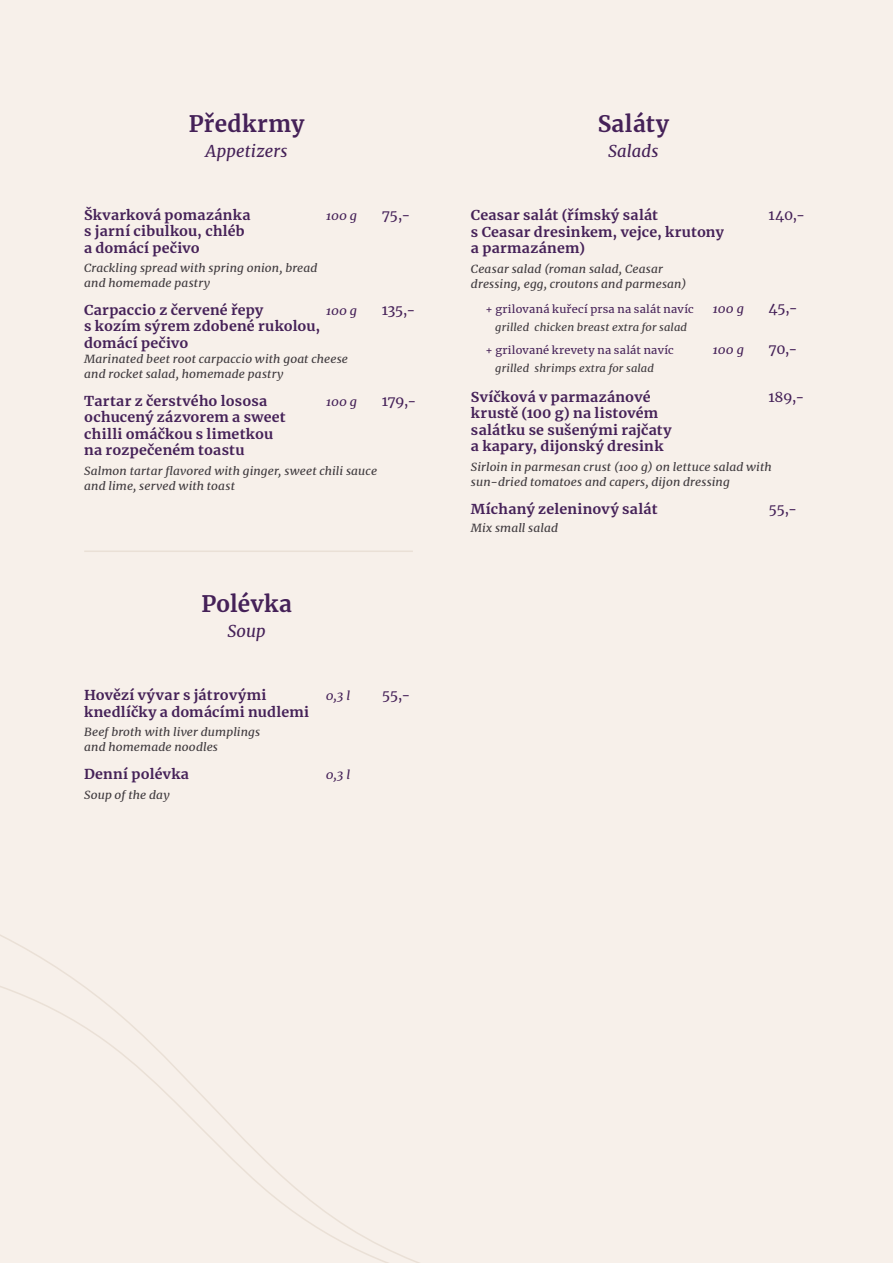
<style>
.page{position:relative;width:893px;height:1263px;background:#f7f0ea}
.page>*{position:absolute;margin:0;border:0;box-sizing:border-box;transform-origin:0 0}
.t1{font:700 22.5px "Merriweather";letter-spacing:.02em;color:#452158}
.t2{font:italic 16.5px "Merriweather";letter-spacing:.01em;color:#452158}
.t3{font:700 13.5px/16.5px "Merriweather";letter-spacing:.015em;color:#452158;scale:1.05 1}
.t4{font:13.5px "Merriweather";letter-spacing:-.04em;color:#452158;scale:1.05 1}
.t5{font:italic 12px "Merriweather";letter-spacing:-.01em;color:#452158;scale:1.05 1}
.t6{font:italic 11.25px/15px "Merriweather";letter-spacing:.01em;color:#3f3a3e;scale:1.05 1}
.t7{font:10.5px "Merriweather";letter-spacing:.02em;color:#452158;scale:1.05 1}
.t8{font:italic 10.5px "Merriweather";letter-spacing:.01em;color:#3f3a3e;scale:1.05 1}
</style>
<div class="page">
<hr style="left:84px;top:550px;width:329px;height:2px;background:#eae0d6">
<svg style="left:0;top:955px;width:420px;height:308px"></svg>
<h1 class="t1" style="left:189px;top:108px;width:117px">Předkrmy</h1>
<p class="t2" style="left:206px;top:140px;width:84px">Appetizers</p>
<p class="t3" style="left:84px;top:206px;width:160px">Škvarková pomazánka</p>
<p class="t5" style="left:326px;top:207px;width:31px">100 g</p>
<p class="t4" style="left:382px;top:205px;width:29px">75,-</p>
<p class="t3" style="left:84px;top:223px;width:154px">s jarní cibulkou, chléb a domácí pečivo</p>
<p class="t6" style="left:84px;top:260px;width:224px">Crackling spread with spring onion, bread and homemade pastry</p>
<p class="t3" style="left:84px;top:301px;width:172px">Carpaccio z červené řepy</p>
<p class="t5" style="left:326px;top:302px;width:31px">100 g</p>
<p class="t4" style="left:382px;top:301px;width:33px">135,-</p>
<p class="t3" style="left:84px;top:318px;width:226px">s kozím sýrem zdobené rukolou, domácí pečivo</p>
<p class="t6" style="left:84px;top:351px;width:253px">Marinated beet root carpaccio with goat cheese and rocket salad, homemade pastry</p>
<p class="t3" style="left:84px;top:392px;width:176px">Tartar z čerstvého lososa</p>
<p class="t5" style="left:326px;top:393px;width:31px">100 g</p>
<p class="t4" style="left:382px;top:391px;width:34px">179,-</p>
<p class="t3" style="left:84px;top:409px;width:193px">ochucený zázvorem a sweet chilli omáčkou s limetkou na rozpečeném toastu</p>
<p class="t6" style="left:84px;top:463px;width:280px">Salmon tartar flavored with ginger, sweet chili sauce and lime, served with toast</p>
<h1 class="t1" style="left:201px;top:588px;width:92px">Polévka</h1>
<p class="t2" style="left:227px;top:619px;width:40px">Soup</p>
<p class="t3" style="left:84px;top:687px;width:175px">Hovězí vývar s játrovými</p>
<p class="t5" style="left:326px;top:688px;width:25px">0,3 l</p>
<p class="t4" style="left:382px;top:686px;width:29px">55,-</p>
<p class="t3" style="left:84px;top:703px;width:216px">knedlíčky a domácími nudlemi</p>
<p class="t6" style="left:84px;top:724px;width:169px">Beef broth with liver dumplings and homemade noodles</p>
<p class="t3" style="left:84px;top:765px;width:101px">Denní polévka</p>
<p class="t5" style="left:326px;top:766px;width:25px">0,3 l</p>
<p class="t6" style="left:84px;top:787px;width:83px">Soup of the day</p>
<h1 class="t1" style="left:598px;top:108px;width:73px">Saláty</h1>
<p class="t2" style="left:608px;top:140px;width:52px">Salads</p>
<p class="t3" style="left:471px;top:207px;width:180px">Ceasar salát (římský salát</p>
<p class="t4" style="left:769px;top:206px;width:36px">140,-</p>
<p class="t3" style="left:471px;top:223px;width:242px">s Ceasar dresinkem, vejce, krutony a parmazánem)</p>
<p class="t6" style="left:471px;top:261px;width:207px">Ceasar salad (roman salad, Ceasar dressing, egg, croutons and parmesan)</p>
<p class="t7" style="left:485px;top:302px;width:200px">+ grilovaná kuřecí prsa na salát navíc</p>
<p class="t5" style="left:712px;top:300px;width:31px">100 g</p>
<p class="t4" style="left:769px;top:298px;width:29px">45,-</p>
<p class="t8" style="left:495px;top:320px;width:184px">grilled chicken breast extra for salad</p>
<p class="t7" style="left:485px;top:343px;width:181px">+ grilované krevety na salát navíc</p>
<p class="t5" style="left:712px;top:341px;width:31px">100 g</p>
<p class="t4" style="left:769px;top:340px;width:29px">70,-</p>
<p class="t8" style="left:495px;top:361px;width:153px">grilled shrimps extra for salad</p>
<p class="t3" style="left:471px;top:388px;width:173px">Svíčková v parmazánové</p>
<p class="t4" style="left:769px;top:388px;width:36px">189,-</p>
<p class="t3" style="left:471px;top:405px;width:193px">krustě (100 g) na listovém salátku se sušenými rajčaty a kapary, dijonský dresink</p>
<p class="t6" style="left:471px;top:459px;width:288px">Sirloin in parmesan crust (100 g) on lettuce salad with sun-dried tomatoes and capers, dijon dressing</p>
<p class="t3" style="left:471px;top:500px;width:179px">Míchaný zeleninový salát</p>
<p class="t4" style="left:769px;top:499px;width:29px">55,-</p>
<p class="t6" style="left:471px;top:520px;width:84px">Mix small salad</p>
</div>
